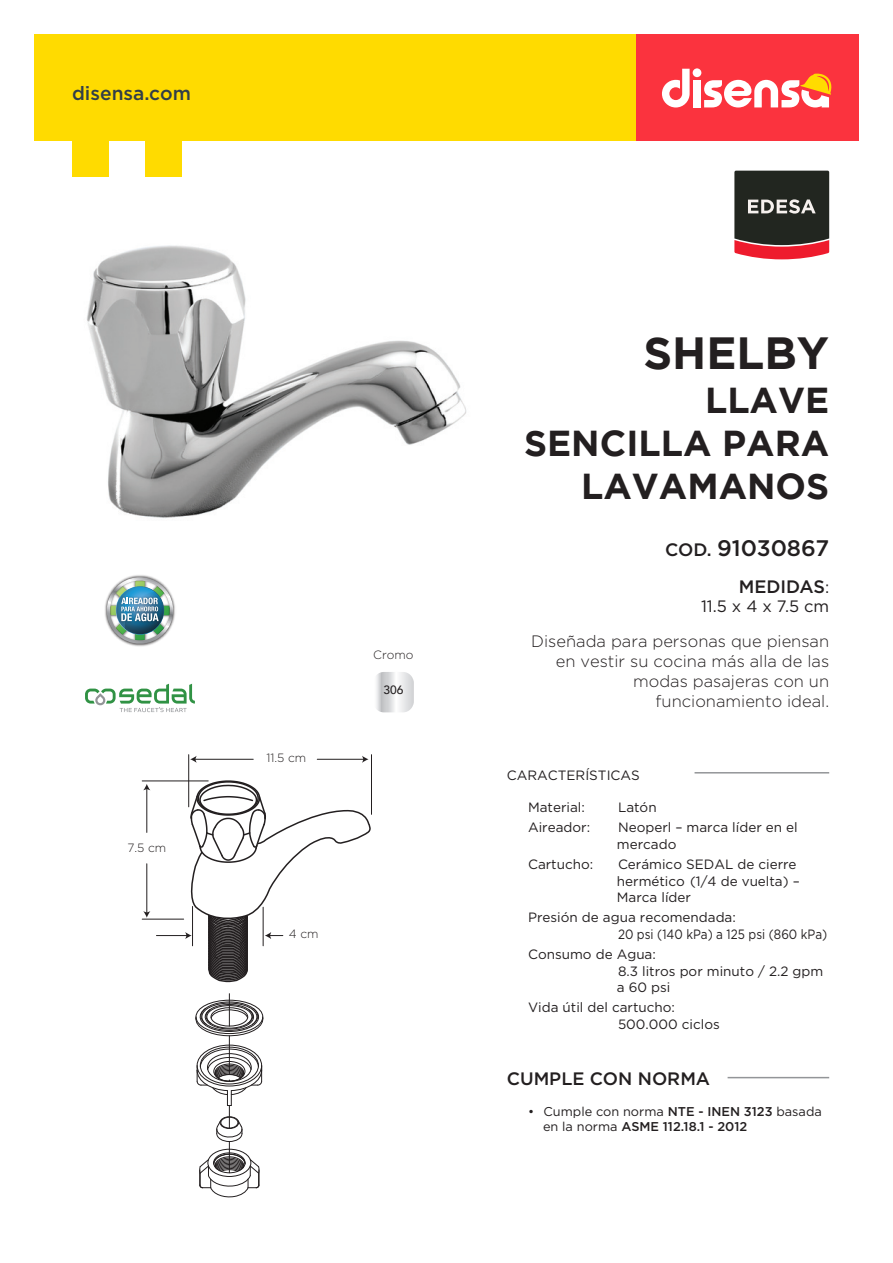
<style>
.page{position:relative;width:893px;height:1263px;background:#fff}
.page>*{position:absolute;margin:0;border:0;box-sizing:border-box;transform-origin:0 0}
.t1{font:700 45px "Gotham";color:#231f20}
.t2{font:700 36px/43.2px "Gotham";color:#231f20;text-align:right}
.t3{font:500 22.5px "Gotham";color:#231f20}
.t4{font:500 19.2px "Gotham";color:#313e48}
.t5{font:500 18px "Gotham";color:#231f20}
.t6{font:300 16.5px/19.8px "Gotham";color:#231f20;text-align:right}
.t7{font:16.5px "Gotham";color:#231f20}
.t8{font:13.5px/16.2px "Gotham";color:#231f20}
.t9{font:12.75px/15.3px "Gotham";color:#231f20}
.t10{font:300 12px "Gotham";color:#231f20}
.t11{font:500 12px "Avenir";color:#231f20}
.s1{font-size:18px}
.s2{font-weight:400;font-size:16.5px}
.s3{font-weight:500}
</style>
<div class="page">
<div style="left:635px;top:34px;width:224px;height:106px;background:#fb333e"></div>
<div style="left:34px;top:34px;width:601px;height:106px;background:#ffdb00"></div>
<svg style="left:662px;top:69px;width:28px;height:38px"></svg>
<div style="left:693px;top:80px;width:8px;height:27px;background:#fff"></div>
<div style="left:693px;top:68px;width:8px;height:9px;background:#fff;border-radius:50%"></div>
<svg style="left:704px;top:73px;width:128px;height:34px"></svg>
<div style="left:72px;top:140px;width:37px;height:37px;background:#ffdb00"></div>
<div style="left:145px;top:140px;width:36px;height:37px;background:#ffdb00"></div>
<svg style="left:734px;top:171px;width:95px;height:88px"></svg>
<svg style="left:376px;top:672px;width:38px;height:40px"></svg>
<img style="left:87px;top:245px;width:380px;height:273px">
<svg style="left:85px;top:684px;width:110px;height:28px"></svg>
<img style="left:128px;top:575px;width:24px;height:2px">
<img style="left:105px;top:577px;width:70px;height:70px">
<hr style="left:728px;top:1077px;width:101px;height:1px;background:#939598">
<hr style="left:694px;top:772px;width:135px;height:1px;background:#939598">
<svg style="left:195px;top:994px;width:69px;height:204px"></svg>
<hr style="left:188px;top:755px;width:1px;height:52px;background:#231f20">
<hr style="left:371px;top:755px;width:1px;height:59px;background:#231f20">
<hr style="left:195px;top:759px;width:58px;height:1px;background:#231f20">
<svg style="left:190px;top:756px;width:7px;height:7px"></svg>
<hr style="left:317px;top:759px;width:47px;height:1px;background:#231f20">
<svg style="left:362px;top:756px;width:6px;height:7px"></svg>
<hr style="left:156px;top:935px;width:31px;height:1px;background:#231f20">
<svg style="left:185px;top:779px;width:187px;height:204px"></svg>
<hr style="left:142px;top:919px;width:42px;height:1px;background:#231f20">
<hr style="left:142px;top:780px;width:66px;height:1px;background:#231f20">
<hr style="left:146px;top:864px;width:1px;height:49px;background:#231f20">
<svg style="left:143px;top:911px;width:7px;height:7px"></svg>
<hr style="left:146px;top:788px;width:1px;height:44px;background:#231f20">
<svg style="left:143px;top:784px;width:7px;height:6px"></svg>
<h3 class="t4" style="left:72px;top:81px;width:120px">disensa.com</h3>
<p class="t10" style="left:127px;top:840px;width:40px">7.5 cm</p>
<p class="t10" style="left:266px;top:750px;width:41px">11.5 cm</p>
<p class="t10" style="left:373px;top:647px;width:42px">Cromo</p>
<p class="t11" style="left:383px;top:680px;width:22px">306</p>
<p class="t10" style="left:289px;top:926px;width:31px">4 cm</p>
<h1 class="t1" style="left:643px;top:327px;width:187px">SHELBY</h1>
<h2 class="t2" style="left:524px;top:377px;width:307px">LLAVE<br>SENCILLA PARA<br>LAVAMANOS</h2>
<h3 class="t3" style="left:665px;top:533px;width:165px"><span class="s1">COD.</span> 91030867</h3>
<h3 class="t5" style="left:739px;top:574px;width:92px">MEDIDAS<span class="s2">:</span></h3>
<p class="t7" style="left:701px;top:596px;width:130px">11.5 x 4 x 7.5 cm</p>
<p class="t6" style="left:531px;top:631px;width:299px">Diseñada para personas que piensan en vestir su cocina más alla de las modas pasajeras con un funcionamiento ideal.</p>
<p class="t8" style="left:507px;top:767px;width:135px">CARACTERÍSTICAS</p>
<p class="t8" style="left:528px;top:798px;width:58px">Material:</p>
<p class="t8" style="left:618px;top:798px;width:40px">Latón</p>
<p class="t8" style="left:528px;top:819px;width:64px">Aireador:</p>
<p class="t8" style="left:617px;top:819px;width:182px">Neoperl – marca líder en el mercado</p>
<p class="t8" style="left:528px;top:856px;width:67px">Cartucho:</p>
<p class="t8" style="left:617px;top:856px;width:184px">Cerámico SEDAL de cierre hermético (1/4 de vuelta) –<br>Marca líder</p>
<p class="t8" style="left:618px;top:909px;width:211px;text-indent:-90px">Presión de agua recomendada:<br>20 psi (140 kPa) a 125 psi (860 kPa)</p>
<p class="t8" style="left:617px;top:946px;width:208px;text-indent:-89px">Consumo de Agua:<br>8.3 litros por minuto / 2.2 gpm a 60 psi</p>
<p class="t8" style="left:618px;top:999px;width:103px;text-indent:-90px">Vida útil del cartucho:<br>500.000 ciclos</p>
<h3 class="t5" style="left:507px;top:1066px;width:205px">CUMPLE CON NORMA</h3>
<p class="t9" style="left:543px;top:1103px;width:280px;text-indent:-15px">• Cumple con norma <span class="s3">NTE - INEN 3123</span> basada en la norma <span class="s3">ASME 112.18.1 - 2012</span></p>
</div>
